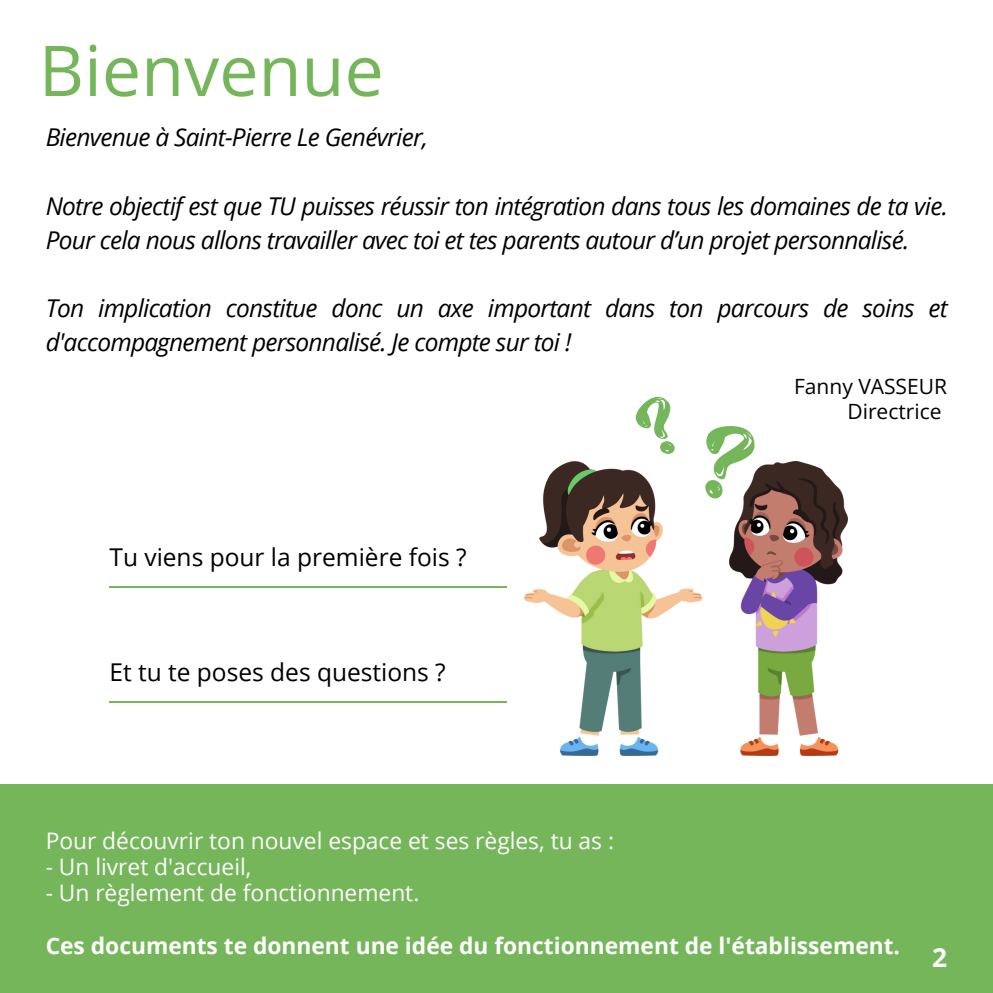
<style>
.page{position:relative;width:993px;height:993px;background:#fff}
.page>*{position:absolute;margin:0;border:0;box-sizing:border-box;transform-origin:0 0}
.t1{font:70px "Open Sans";color:#75b65b}
.t2{font:700 26.25px "Open Sans";color:#fff}
.t3{font:italic 24.5px/34.1px "Open Sans";letter-spacing:-.03em;color:#000}
.t4{font:24.5px "Open Sans";color:#000}
.t5{font:22.75px "Open Sans";color:#fff}
.t6{font:700 22.75px "Open Sans";color:#fff}
.t7{font:21px "Open Sans";color:#000}
</style>
<div class="page">
<img style="left:524px;top:461px;width:323px;height:294px">
<svg style="left:694px;top:426px;width:66px;height:75px"></svg>
<svg style="left:635px;top:396px;width:40px;height:58px"></svg>
<hr style="left:109px;top:586px;width:397px;height:1px;background:#75b65b">
<hr style="left:109px;top:701px;width:397px;height:2px;background:#75b65b">
<div style="left:0;top:784px;width:992px;height:208px;background:#75b65b"></div>
<h3 class="t1" style="left:39px;top:21px;width:346px">Bienvenue</h3>
<h3 class="t3" style="left:46px;top:120px;width:383px">Bienvenue à Saint-Pierre Le Genévrier,</h3>
<h3 class="t3" style="left:46px;top:188px;width:903px">Notre objectif est que TU puisses réussir ton intégration dans tous les domaines de ta vie.<br>Pour cela nous allons travailler avec toi et tes parents autour d’un projet personnalisé.</h3>
<p class="t3" style="left:46px;top:290px;width:903px">Ton implication constitue donc un axe important dans ton parcours de soins et d'accompagnement personnalisé. Je compte sur toi !</p>
<p class="t7" style="left:794px;top:371px;width:154px">Fanny VASSEUR</p>
<p class="t7" style="left:847px;top:396px;width:96px">Directrice</p>
<p class="t4" style="left:109px;top:539px;width:358px">Tu viens pour la première fois ?</p>
<p class="t4" style="left:109px;top:655px;width:338px">Et tu te poses des questions ?</p>
<h3 class="t5" style="left:46px;top:824px;width:569px">Pour découvrir ton nouvel espace et ses règles, tu as :</h3>
<h3 class="t5" style="left:46px;top:850px;width:207px">- Un livret d'accueil,</h3>
<h3 class="t5" style="left:46px;top:876px;width:375px">- Un règlement de fonctionnement.</h3>
<p class="t6" style="left:46px;top:929px;width:855px">Ces documents te donnent une idée du fonctionnement de l'établissement.</p>
<p class="t2" style="left:932px;top:938px;width:16px">2</p>
</div>
